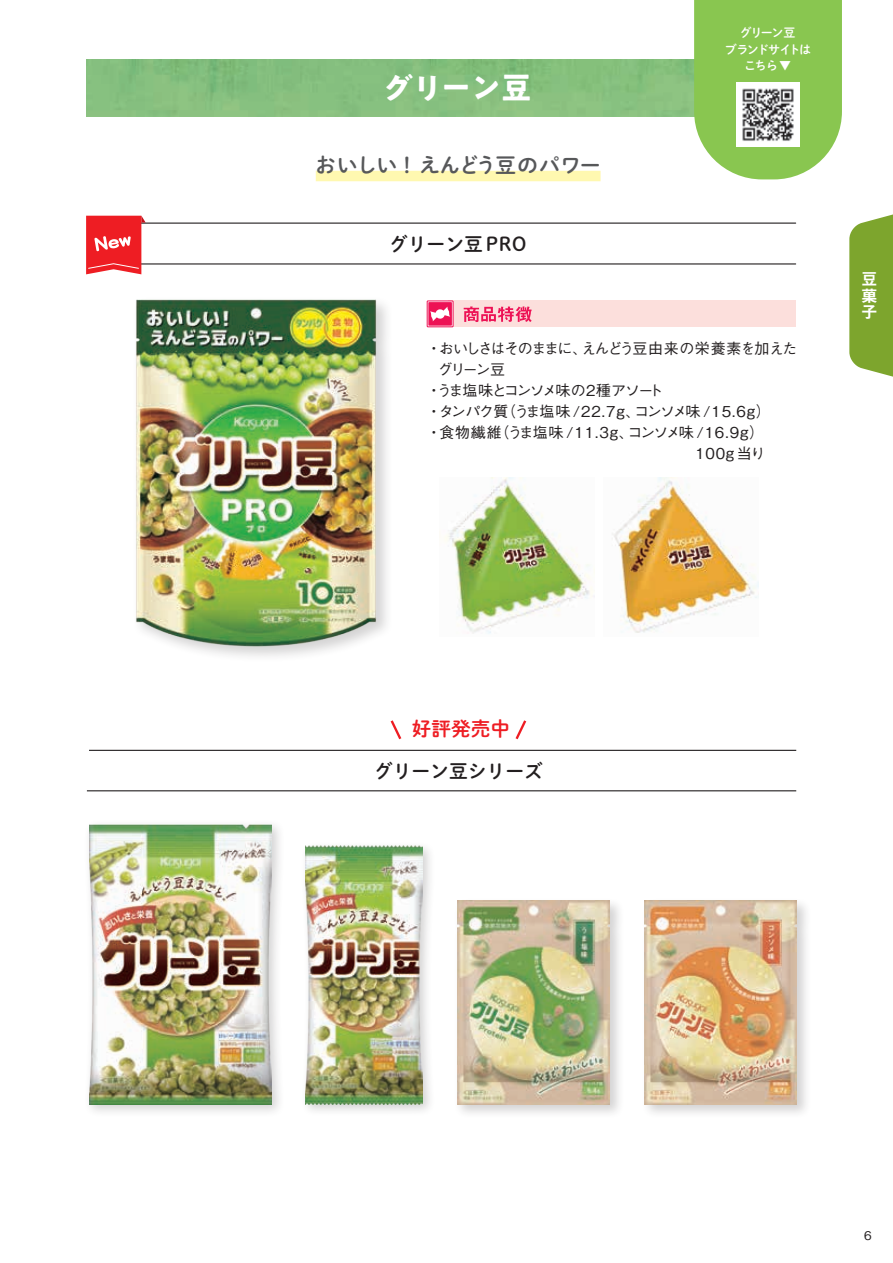
<style>
.page{position:relative;width:893px;height:1263px;background:#fff}
.page>*{position:absolute;margin:0;border:0;box-sizing:border-box;transform-origin:0 0}
.t1{font:700 30px "PA1 Gothic Std";letter-spacing:-.02em;color:#fff}
.t2{font:21px "Shuei M Go Std B";letter-spacing:-.045em;color:#57585a}
.t3{font:19.65px "Shuei M Go Std B";color:#ee1d23}
.t4{font:18.75px "Shuei M Go Std B";color:#231f20}
.t5{font:16.5px/16.5px "Midashi Go Pro MB31";color:#fff;text-align:justify}
.t6{font:500 15px "Gothic BBB Pro";letter-spacing:-.08em;color:#231f20}
.t7{font:500 15px/21px "Gothic BBB Pro";letter-spacing:-.11em;color:#231f20}
.t8{font:500 15px "Gothic BBB Pro";letter-spacing:-.045em;color:#231f20}
.t9{font:500 15px "Gothic BBB Pro";letter-spacing:-.13em;color:#231f20}
.t10{font:500 15px "Gothic BBB Pro";letter-spacing:-.125em;color:#231f20}
.t11{font:500 15px "Gothic BBB Pro";letter-spacing:-.1em;color:#231f20}
.t12{font:12px/16.5px "Shuei M Go Std B";letter-spacing:-.11em;color:#fff;text-align:center}
.t13{font:500 12px "Gothic BBB Pro";color:#231f20}
</style>
<div class="page">
<svg style="left:849px;top:214px;width:44px;height:163px;background:#89ad40"></svg>
<div style="left:316px;top:171px;width:285px;height:10px;background:#fff8b0"></div>
<div style="left:132px;top:296px;width:261px;height:367px;background:#231f20;opacity:.2"></div>
<img style="left:132px;top:299px;width:255px;height:347px">
<hr style="left:87px;top:790px;width:709px;height:1px;background:#231f20">
<hr style="left:89px;top:750px;width:707px;height:1px;background:#231f20">
<div style="left:84px;top:819px;width:201px;height:299px;background:#231f20;opacity:.2"></div>
<img style="left:89px;top:824px;width:182px;height:280px">
<div style="left:454px;top:898px;width:171px;height:221px;background:#231f20;opacity:.2"></div>
<img style="left:457px;top:901px;width:153px;height:203px">
<div style="left:641px;top:898px;width:171px;height:221px;background:#231f20;opacity:.2"></div>
<img style="left:644px;top:901px;width:153px;height:203px">
<div style="left:301px;top:840px;width:134px;height:276px;background:#231f20;opacity:.2"></div>
<img style="left:306px;top:845px;width:116px;height:259px">
<svg style="left:390px;top:720px;width:12px;height:20px"></svg>
<svg style="left:515px;top:720px;width:12px;height:20px"></svg>
<hr style="left:100px;top:223px;width:696px;height:1px;background:#231f20">
<hr style="left:100px;top:263px;width:696px;height:1px;background:#231f20">
<img style="left:445px;top:478px;width:148px;height:156px">
<img style="left:612px;top:477px;width:146px;height:156px">
<svg style="left:694px;top:0;width:148px;height:179px;background:#93cb5f"></svg>
<img style="left:736px;top:82px;width:64px;height:64px">
<div style="left:449px;top:301px;width:347px;height:26px;background:#fcdfdc"></div>
<div style="left:427px;top:301px;width:26px;height:26px;border:1px solid #ed1255"></div>
<div style="left:428px;top:302px;width:24px;height:24px;background:#ed1255"></div>
<svg style="left:430px;top:307px;width:20px;height:14px"></svg>
<svg style="left:464px;top:306px;width:68px;height:16px"></svg>
<svg style="left:86px;top:216px;width:60px;height:58px;background:#f0474c"></svg>
<h1 class="t1" style="left:383px;top:69px;width:150px">グリーン豆</h1>
<h2 class="t2" style="left:315px;top:150px;width:287px">おいしい！えんどう豆のパワー</h2>
<p class="t4" style="left:389px;top:230px;width:139px">グリーン豆PRO</p>
<p class="t12" style="left:725px;top:24px;width:88px">グリーン豆<br>ブランドサイトはこちら ▼</p>
<p class="t8" style="left:581px;top:336px;width:217px">えんどう豆由来の栄養素を加えた</p>
<p class="t11" style="left:439px;top:336px;width:150px">おいしさはそのままに、</p>
<p class="t7" style="left:437px;top:336px;width:228px;text-indent:-10px">・<br>グリーン豆<br>うま塩味とコンソメ味の2種アソート</p>
<p class="t6" style="left:426px;top:378px;width:16px">・</p>
<p class="t6" style="left:501px;top:399px;width:141px">（うま塩味/22.7g、</p>
<p class="t9" style="left:634px;top:399px;width:138px">コンソメ味/15.6g(</p>
<p class="t6" style="left:439px;top:399px;width:71px">タンパク質</p>
<p class="t6" style="left:426px;top:399px;width:16px">・</p>
<p class="t6" style="left:494px;top:420px;width:141px">（うま塩味/11.3g、</p>
<p class="t10" style="left:627px;top:420px;width:138px">コンソメ味/16.9g(</p>
<p class="t6" style="left:426px;top:420px;width:77px">・食物繊維</p>
<p class="t6" style="left:695px;top:441px;width:72px">100g当り</p>
<p class="t5" style="left:861px;top:269px;width:17px">豆菓子</p>
<h3 class="t3" style="left:412px;top:714px;width:100px">好評発売中</h3>
<p class="t4" style="left:374px;top:757px;width:170px">グリーン豆シリーズ</p>
<p class="t13" style="left:864px;top:1226px;width:9px">6</p>
</div>
